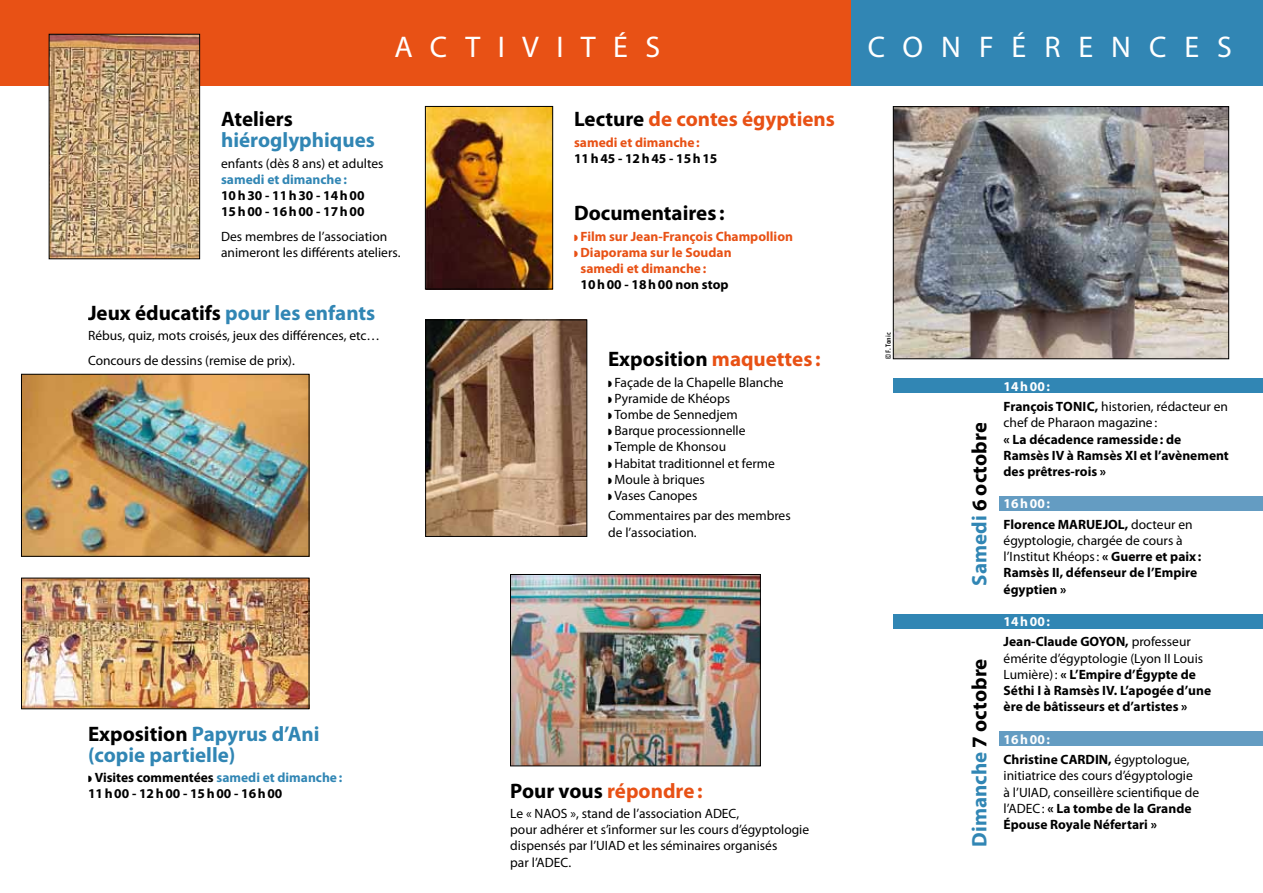
<style>
.page{position:relative;width:1263px;height:893px;background:#fff}
.page>*{position:absolute;margin:0;border:0;box-sizing:border-box;transform-origin:0 0}
.t1{font:30px "Myriad Pro";letter-spacing:.6em;color:#fff}
.t2{font:30px "Myriad Pro";letter-spacing:.58em;color:#fff}
.t3{font:700 21px/21px "Myriad Pro";color:#3186b4}
.t4{font:700 21px "Myriad Pro";color:#000}
.t5{font:700 21px "Myriad Pro";color:#e85115}
.t6{font:13.5px/16.2px "Myriad Pro";color:#000}
.t7{font:700 13.5px/16.2px "Myriad Pro";color:#000}
.t8{font:700 13.5px/16.2px "Myriad Pro";color:#e85115}
.t9{font:700 13.5px/16.2px "Myriad Pro";letter-spacing:.06em;color:#000}
.t10{font:700 13.5px "Myriad Pro";color:#3186b4}
.t11{font:700 7.5px "Cholla Sans";color:#000}
.s1{color:#000}
.s2{color:#e85115}
.s3{color:#3186b4}
.s4{font-weight:700;color:#fff}
.s5{font-weight:700}
.s6{color:#fff}
.s7{font-weight:400}
</style>
<div class="page">
<div style="left:850px;top:0;width:413px;height:85px;background:#3186b4"></div>
<div style="left:0;top:0;width:425px;height:85px;background:#e85115"></div>
<img style="left:23px;top:580px;width:284px;height:127px">
<img style="left:427px;top:108px;width:124px;height:179px">
<div style="left:425px;top:106px;width:128px;height:183px;border:1px solid #000"></div>
<img style="left:895px;top:108px;width:332px;height:249px">
<div style="left:893px;top:106px;width:336px;height:253px;border:1px solid #000"></div>
<img style="left:512px;top:576px;width:246px;height:188px">
<div style="left:510px;top:574px;width:250px;height:192px;border:1px solid #000"></div>
<div style="left:425px;top:0;width:425px;height:85px;background:#e85115"></div>
<div style="left:893px;top:378px;width:370px;height:15px;background:#3186b4"></div>
<div style="left:893px;top:614px;width:370px;height:15px;background:#3186b4"></div>
<div style="left:999px;top:496px;width:264px;height:15px;background:#649cc2"></div>
<div style="left:999px;top:731px;width:264px;height:15px;background:#649cc2"></div>
<img style="left:51px;top:36px;width:147px;height:221px">
<div style="left:49px;top:34px;width:151px;height:225px;border:1px solid #000"></div>
<img style="left:23px;top:376px;width:284px;height:179px">
<div style="left:21px;top:374px;width:288px;height:183px;border:1px solid #000"></div>
<img style="left:427px;top:322px;width:158px;height:213px">
<div style="left:425px;top:320px;width:162px;height:217px;border:1px solid #000"></div>
<h1 class="t2" style="left:394px;top:28px;width:267px">ACTIVITÉ S</h1>
<h2 class="t4" style="left:221px;top:106px;width:73px">Ateliers</h2>
<h2 class="t3" style="left:221px;top:129px;width:155px">hiéroglyphiques</h2>
<p class="t6" style="left:221px;top:155px;width:164px">enfants (dès 8 ans) et adultes</p>
<p class="t10" style="left:221px;top:171px;width:127px">samedi et dimanche:</p>
<p class="t9" style="left:221px;top:187px;width:145px">10h30 - 11h30 - 14h00<br>15h00 - 16h00 - 17h00</p>
<p class="t6" style="left:221px;top:228px;width:181px">Des membres de l’association animeront les différents ateliers.</p>
<h2 class="t5" style="left:574px;top:106px;width:262px"><span class="s1">Lecture</span> de contes égyptiens</h2>
<p class="t8" style="left:574px;top:134px;width:127px">samedi et dimanche:</p>
<p class="t9" style="left:574px;top:150px;width:145px">11h45 - 12h45 - 15h15</p>
<h2 class="t4" style="left:574px;top:199px;width:152px">Documentaires :</h2>
<p class="t8" style="left:580px;top:227px;width:214px">Film sur Jean-François Champollion<br>Diaporama sur le Soudan<br>samedi et dimanche:</p>
<p class="t7" style="left:580px;top:276px;width:149px">10h00 - 18h00 non stop</p>
<h1 class="t1" style="left:868px;top:28px;width:363px">Conf érenc es</h1>
<h2 class="t3" style="left:88px;top:302px;width:289px"><span class="s1">Jeux éducatifs</span> pour les enfants</h2>
<p class="t6" style="left:88px;top:323px;width:293px;line-height:24.8px">Rébus, quiz, mots croisés, jeux des différences, etc…<br>Concours de dessins (remise de prix).</p>
<p class="t11" style="left:884px;top:359px;width:28px;rotate:-90deg">© F. Tonic</p>
<h2 class="t4" style="left:608px;top:345px;width:214px">Exposition <span class="s2">maquettes :</span></h2>
<p class="t6" style="left:614px;top:374px;width:171px">Façade de la Chapelle Blanche<br>Pyramide de Khéops<br>Tombe de Sennedjem<br>Barque processionnelle<br>Temple de Khonsou<br>Habitat traditionnel et ferme<br>Moule à briques<br>Vases Canopes</p>
<p class="t6" style="left:608px;top:508px;width:184px">Commentaires par des membres de l’association.</p>
<h2 class="t3" style="left:88px;top:722px;width:233px"><span class="s1">Exposition</span> Papyrus d’Ani (copie partielle)</h2>
<p class="t7" style="left:88px;top:769px;width:256px;text-indent:7px">Visites commentées <span class="s3">samedi et dimanche:<br></span>11h00 - 12h00 - 15h00 - 16h00</p>
<h2 class="t5" style="left:510px;top:777px;width:194px"><span class="s1">Pour vous</span> répondre:</h2>
<p class="t6" style="left:510px;top:805px;width:300px">Le « NAOS », stand de l’association ADEC,<br>pour adhérer et s’informer sur les cours d’égyptologie dispensés par l’UIAD et les séminaires organisés<br>par l’ADEC.</p>
<h2 class="t4" style="left:966px;top:586px;width:165px;rotate:-90deg"><span class="s3">Samedi</span> 6 octobre</h2>
<h2 class="t3" style="left:968px;top:847px;width:190px;rotate:-90deg">Dimanche <span class="s1">7 octobre</span></h2>
<p class="t6" style="left:1003px;top:376px;width:226px;line-height:20.4px"><span class="s4">14h00:<br></span><span class="s5">François TONIC,</span> historien, rédacteur en</p>
<p class="t6" style="left:1003px;top:414px;width:155px">chef de Pharaon magazine:</p>
<p class="t7" style="left:1003px;top:430px;width:227px">« La décadence ramesside: de<br>Ramsès IV à Ramsès XI et l’avènement des prêtres-rois »</p>
<p class="t7" style="left:1003px;top:493px;width:191px;line-height:20.4px"><span class="s6">16h00:<br></span>Florence MARUEJOL, <span class="s7">docteur en</span></p>
<p class="t7" style="left:1003px;top:532px;width:199px"><span class="s7">égyptologie, chargée de cours à l’Institut Khéops:</span> « Guerre et paix:<br>Ramsès II, défenseur de l’Empire égyptien »</p>
<p class="t7" style="left:1003px;top:611px;width:189px;line-height:20.4px"><span class="s6">14h00:<br></span>Jean-Claude GOYON, <span class="s7">professeur</span></p>
<p class="t7" style="left:1003px;top:650px;width:209px"><span class="s7">émérite d’égyptologie (Lyon II Louis Lumière):</span> « L’Empire d’Égypte de Séthi I à Ramsès IV. L’apogée d’une ère de bâtisseurs et d’artistes »</p>
<p class="t7" style="left:1003px;top:728px;width:188px;line-height:20.4px"><span class="s6">16h00:<br></span>Christine CARDIN, <span class="s7">égyptologue,</span></p>
<p class="t6" style="left:1003px;top:767px;width:197px">initiatrice des cours d’égyptologie à l’UIAD, conseillère scientifique de l’ADEC: <span class="s5">« La tombe de la Grande Épouse Royale Néfertari »</span></p>
</div>
